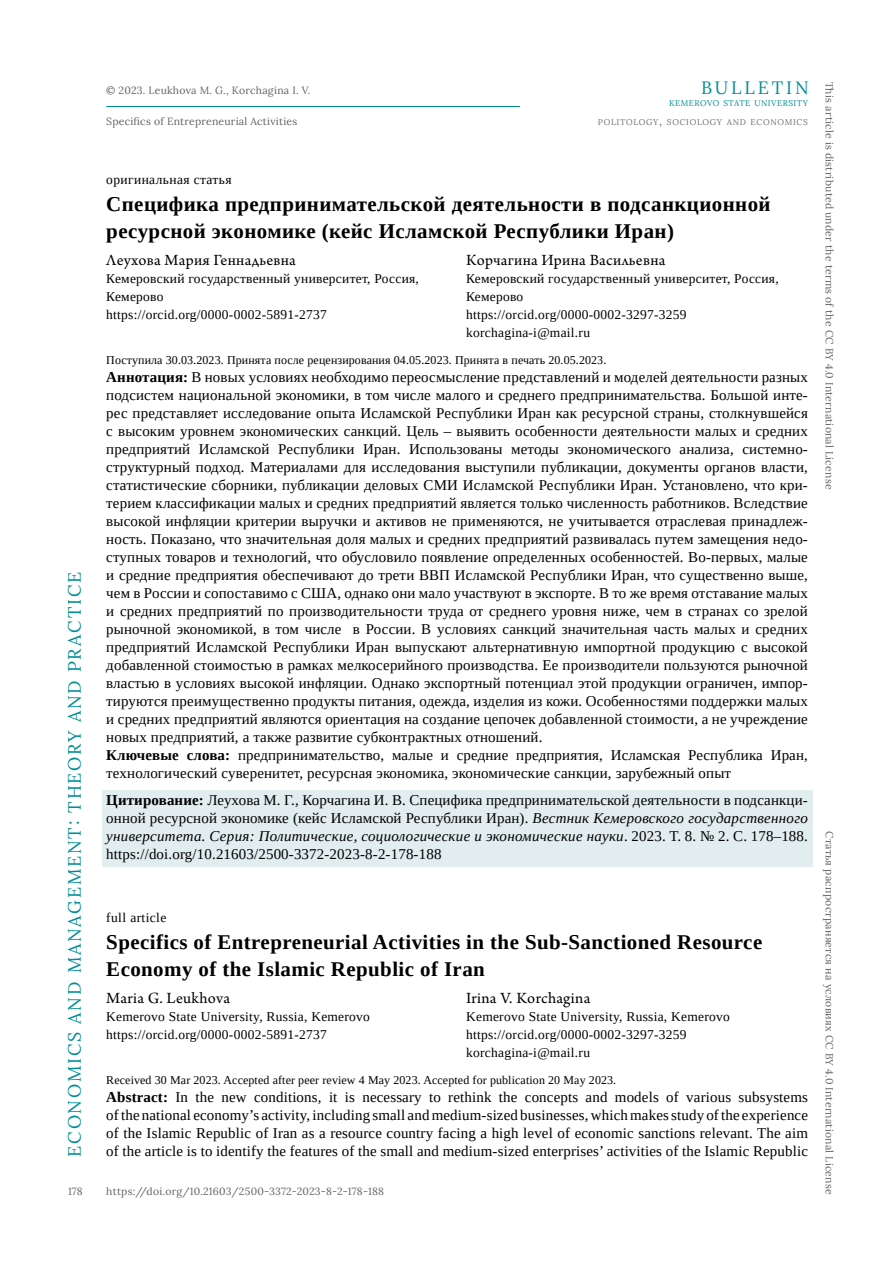
<style>
.page{position:relative;width:893px;height:1263px;background:#fff}
.page>*{position:absolute;margin:0;border:0;box-sizing:border-box;transform-origin:0 0}
.t1{font:700 20.85px/27px "Tinos";letter-spacing:.02em;color:#000}
.t2{font:18px "Lora";letter-spacing:.1em;color:#008e95}
.t3{font:18px "Lora";letter-spacing:.16em;color:#008e95}
.t4{font:16.5px "Arno Pro";letter-spacing:.02em;color:#000}
.t5{font:15px/18px "Tinos";letter-spacing:.01em;color:#000;text-align:justify}
.t6{font:13.5px/18px "Tinos";letter-spacing:.02em;color:#000}
.t7{font:12px "Tinos";letter-spacing:.01em;color:#000}
.t8{font:10.5px "Lora";letter-spacing:.02em;color:#646363}
.t9{font:8.4px "Lora";letter-spacing:.085em;color:#706f6f}
.t10{font:8.4px "Lora";letter-spacing:.055em;color:#008e95}
.s1{font-size:12px}
.s2{font-weight:700}
.s3{font-style:italic}
</style>
<div class="page">
<hr style="left:106px;top:106px;width:414px;height:1px;background:#008e95">
<div style="left:102px;top:790px;width:710px;height:76px;background:#e1edef"></div>
<p class="t2" style="left:61px;top:1157px;width:586px;rotate:-90deg">ECONOMICS AND MANAGEMENT: THEORY AND PRACTICE</p>
<p class="t8" style="left:68px;top:1183px;width:16px">178</p>
<p class="t8" style="left:106px;top:82px;width:206px">© 2023. Leukhova M. G., Korchagina I. V.</p>
<p class="t8" style="left:106px;top:113px;width:192px">Specifics of Entrepreneurial Activities</p>
<p class="t3" style="left:701px;top:74px;width:109px">BULLETIN</p>
<p class="t10" style="left:669px;top:97px;width:140px">KEMEROVO STATE UNIVERSITY</p>
<p class="t9" style="left:598px;top:116px;width:211px">POLITOLOGY<span class="s1">,</span> SOCIOLOGY AND ECONOMICS</p>
<p class="t6" style="left:106px;top:170px;width:127px">оригинальная статья</p>
<h1 class="t1" style="left:106px;top:190px;width:666px">Специфика предпринимательской деятельности в подсанкционной ресурсной экономике (кейс Исламской Республики Иран)</h1>
<p class="t4" style="left:106px;top:250px;width:191px">Леухова Мария Геннадьевна</p>
<p class="t6" style="left:106px;top:269px;width:314px">Кемеровский государственный университет, Россия,<br>Кемерово<br>https://orcid.org/0000-0002-5891-2737</p>
<p class="t4" style="left:466px;top:250px;width:201px">Корчагина Ирина Васильевна</p>
<p class="t6" style="left:466px;top:269px;width:314px">Кемеровский государственный университет, Россия,<br>Кемерово<br>https://orcid.org/0000-0002-3297-3259 korchagina-i@mail.ru</p>
<p class="t7" style="left:106px;top:352px;width:502px">Поступила 30.03.2023. Принята после рецензирования 04.05.2023. Принята в печать 20.05.2023.</p>
<p class="t5" style="left:106px;top:367px;width:703px;text-align:left"><span class="s2">Аннотация:</span> В новых условиях необходимо переосмысление представлений и моделей деятельности разных подсистем национальной экономики, в том числе малого и среднего предпринимательства. Большой инте&shy;рес представляет исследование опыта Исламской Республики Иран как ресурсной страны, столкнувшейся с высоким уровнем экономических санкций. Цель – выявить особенности деятельности малых и средних предприятий Исламской Республики Иран. Использованы методы экономического анализа, системно&shy;структурный подход. Материалами для исследования выступили публикации, документы органов власти, статистические сборники, публикации деловых СМИ Исламской Республики Иран. Установлено, что кри&shy;терием классификации малых и средних предприятий является только численность работников. Вследствие высокой инфляции критерии выручки и активов не применяются, не учитывается отраслевая принадлеж&shy;ность. Показано, что значительная доля малых и средних предприятий развивалась путем замещения недо&shy;ступных товаров и технологий, что обусловило появление определенных особенностей. Во-первых, малые и средние предприятия обеспечивают до трети ВВП Исламской Республики Иран, что существенно выше, чем в России и сопоставимо с США, однако они мало участвуют в экспорте. В то же время отставание малых и средних предприятий по производительности труда от среднего уровня ниже, чем в странах со зрелой рыночной экономикой, в том числе в России. В условиях санкций значительная часть малых и средних предприятий Исламской Республики Иран выпускают альтернативную импортной продукцию с высокой добавленной стоимостью в рамках мелкосерийного производства. Ее производители пользуются рыночной властью в условиях высокой инфляции. Однако экспортный потенциал этой продукции ограничен, импор&shy;тируются преимущественно продукты питания, одежда, изделия из кожи. Особенностями поддержки малых и средних предприятий являются ориентация на создание цепочек добавленной стоимости, а не учреждение новых предприятий, а также развитие субконтрактных отношений.<br><span class="s2">Ключевые слова:</span> предпринимательство, малые и средние предприятия, Исламская Республика Иран, технологический суверенитет, ресурсная экономика, экономические санкции, зарубежный опыт</p>
<p class="t5" style="left:106px;top:791px;width:703px"><span class="s2">Цитирование:</span> Леухова М. Г., Корчагина И. В. Специфика предпринимательской деятельности в подсанкци&shy;онной ресурсной экономике (кейс Исламской Республики Иран). <span class="s3">Вестник Кемеровского государственного университета. Серия: Политические, социологические и экономические науки</span>. 2023. Т. 8. № 2. С. 178–188. https://doi.org/10.21603/2500-3372-2023-8-2-178-188</p>
<p class="t6" style="left:106px;top:908px;width:62px">full article</p>
<h1 class="t1" style="left:106px;top:928px;width:657px">Specifics of Entrepreneurial Activities in the Sub-Sanctioned Resource<br>Economy of the Islamic Republic of Iran</h1>
<p class="t4" style="left:106px;top:988px;width:125px">Maria G. Leukhova</p>
<p class="t6" style="left:106px;top:1007px;width:265px">Kemerovo State University, Russia, Kemerovo https://orcid.org/0000-0002-5891-2737</p>
<p class="t4" style="left:466px;top:988px;width:126px">Irina V. Korchagina</p>
<p class="t6" style="left:466px;top:1007px;width:265px">Kemerovo State University, Russia, Kemerovo https://orcid.org/0000-0002-3297-3259 korchagina-i@mail.ru</p>
<p class="t7" style="left:106px;top:1072px;width:511px">Received 30 Mar 2023. Accepted after peer review 4 May 2023. Accepted for publication 20 May 2023.</p>
<p class="t5" style="left:106px;top:1088px;width:703px"><span class="s2">Abstract:</span> In the new conditions, it is necessary to rethink the concepts and models of various subsystems of the national economy’s activity, including small and medium-sized businesses, which makes study of the experience of the Islamic Republic of Iran as a resource country facing a high level of economic sanctions relevant. The aim of the article is to identify the features of the small and medium-sized enterprises’ activities of the Islamic Republic</p>
<p class="t8" style="left:106px;top:1183px;width:279px">https://doi.org/10.21603/2500-3372-2023-8-2-178-188</p>
<p class="t8" style="left:837px;top:82px;width:409px;rotate:90deg">This article is distributed under the terms of the CC BY 4.0 International License</p>
<p class="t8" style="left:838px;top:831px;width:365px;rotate:90deg">Cтатья распространяется на условиях CC BY 4.0 International License</p>
</div>
